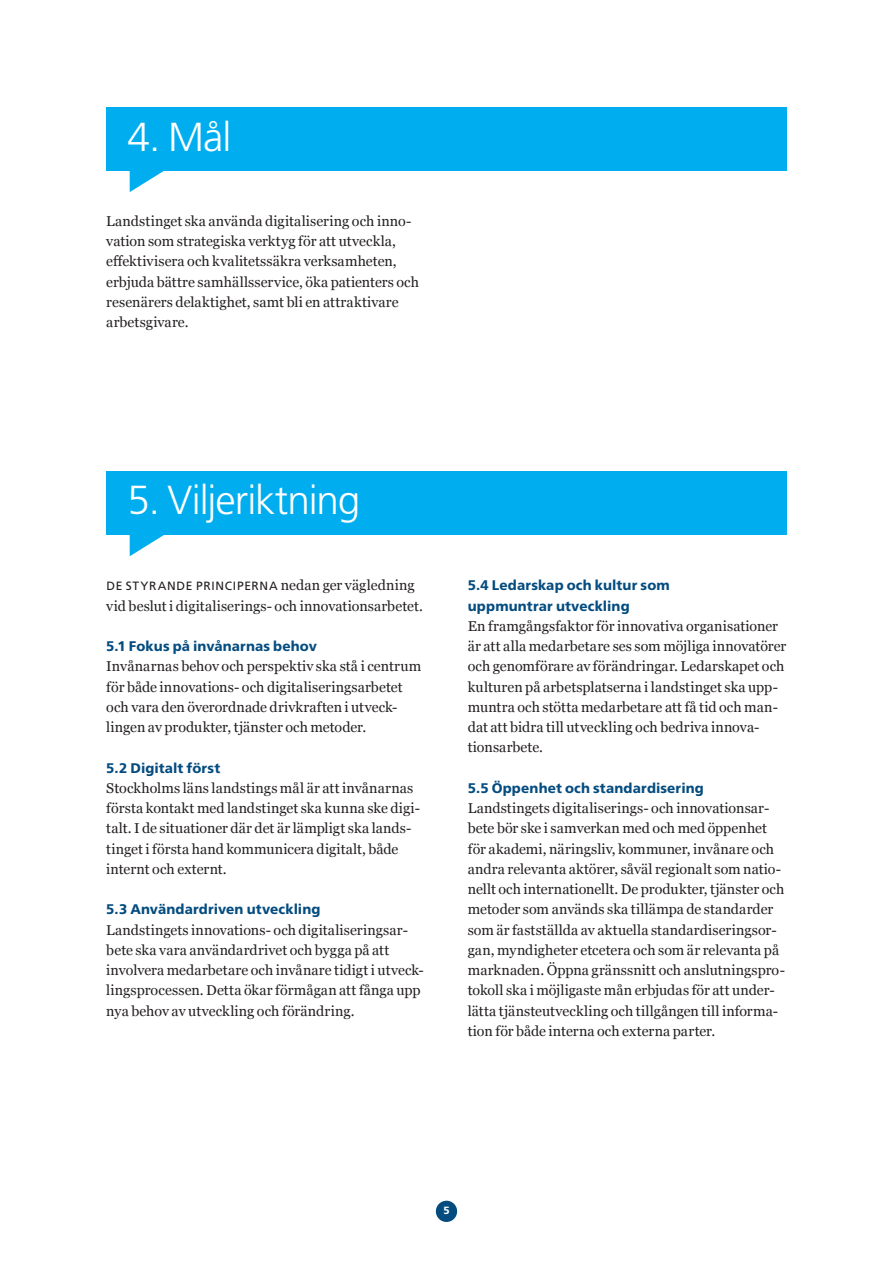
<style>
.page{position:relative;width:893px;height:1263px;background:#fff}
.page>*{position:absolute;margin:0;border:0;box-sizing:border-box;transform-origin:0 0}
.t1{font:300 40.5px "Frutiger SLLOTF";letter-spacing:-.025em;color:#fff}
.t2{font:14.25px/20.2px "Georgia";letter-spacing:.005em;color:#231f20}
.t3{font:800 13.95px/20.2px "Frutiger SLLOTF";letter-spacing:.01em;color:#044c80}
.t4{font:12px "Frutiger SLLOTF";letter-spacing:.06em;color:#231f20}
.t5{font:800 10.5px "Frutiger SLLOTF";color:#fff}
.s1{font-family:"Georgia";font-size:14.25px}
</style>
<div class="page">
<div style="left:436px;top:1201px;width:21px;height:21px;background:#044c80;border-radius:50%"></div>
<div style="left:106px;top:107px;width:681px;height:64px;background:#00aeef"></div>
<svg style="left:130px;top:171px;width:34px;height:21px"></svg>
<div style="left:106px;top:471px;width:681px;height:64px;background:#00aeef"></div>
<svg style="left:130px;top:535px;width:34px;height:21px"></svg>
<h1 class="t1" style="left:128px;top:114px;width:105px">4. Mål</h1>
<p class="t2" style="left:106px;top:210px;width:314px">Landstinget ska använda digitalisering och inno&shy;vation som strategiska verktyg för att utveckla, effektivisera och kvalitetssäkra verksamheten, erbjuda bättre samhällsservice, öka patienters och resenärers delaktighet, samt bli en attraktivare arbetsgivare.</p>
<h1 class="t1" style="left:128px;top:477px;width:234px">5. Viljeriktning</h1>
<p class="t4" style="left:106px;top:579px;width:310px">DE STYRANDE PRINCIPERNA <span class="s1">nedan ger vägledning</span></p>
<p class="t2" style="left:106px;top:595px;width:318px">vid beslut i digitaliserings- och innovationsarbetet.</p>
<p class="t3" style="left:106px;top:636px;width:212px">5.1 Fokus på invånarnas behov</p>
<p class="t2" style="left:106px;top:656px;width:317px">Invånarnas behov och perspektiv ska stå i centrum för både innovations- och digitaliseringsarbetet och vara den överordnade drivkraften i utveck&shy;lingen av produkter, tjänster och metoder.</p>
<p class="t3" style="left:106px;top:757px;width:115px">5.2 Digitalt först</p>
<p class="t2" style="left:106px;top:777px;width:315px">Stockholms läns landstings mål är att invånarnas första kontakt med landstinget ska kunna ske digi&shy;talt. I de situationer där det är lämpligt ska lands&shy;tinget i första hand kommunicera digitalt, både internt och externt.</p>
<p class="t3" style="left:106px;top:899px;width:216px">5.3 Användardriven utveckling</p>
<p class="t2" style="left:106px;top:919px;width:319px">Landstingets innovations- och digitaliseringsar&shy;bete ska vara användardrivet och bygga på att involvera medarbetare och invånare tidigt i utveck&shy;lingsprocessen. Detta ökar förmågan att fånga upp nya behov av utveckling och förändring.</p>
<p class="t3" style="left:468px;top:575px;width:204px">5.4 Ledarskap och kultur som uppmuntrar utveckling</p>
<p class="t2" style="left:468px;top:615px;width:320px">En framgångsfaktor för innovativa organisationer är att alla medarbetare ses som möjliga innovatörer och genomförare av förändringar. Ledarskapet och kulturen på arbetsplatserna i landstinget ska upp&shy;muntra och stötta medarbetare att få tid och man&shy;dat att bidra till utveckling och bedriva innova&shy;tionsarbete.</p>
<p class="t3" style="left:468px;top:778px;width:238px">5.5 Öppenhet och standardisering</p>
<p class="t2" style="left:468px;top:797px;width:319px">Landstingets digitaliserings- och innovationsar&shy;bete bör ske i samverkan med och med öppenhet för akademi, näringsliv, kommuner, invånare och andra relevanta aktörer, såväl regionalt som natio&shy;nellt och internationellt. De produkter, tjänster och metoder som används ska tillämpa de standarder som är fastställda av aktuella standardiseringsor&shy;gan, myndigheter etcetera och som är relevanta på marknaden. Öppna gränssnitt och anslutningspro&shy;tokoll ska i möjligaste mån erbjudas för att under&shy;lätta tjänsteutveckling och tillgången till informa&shy;tion för både interna och externa parter.</p>
<p class="t5" style="left:443px;top:1204px;width:8px">5</p>
</div>
